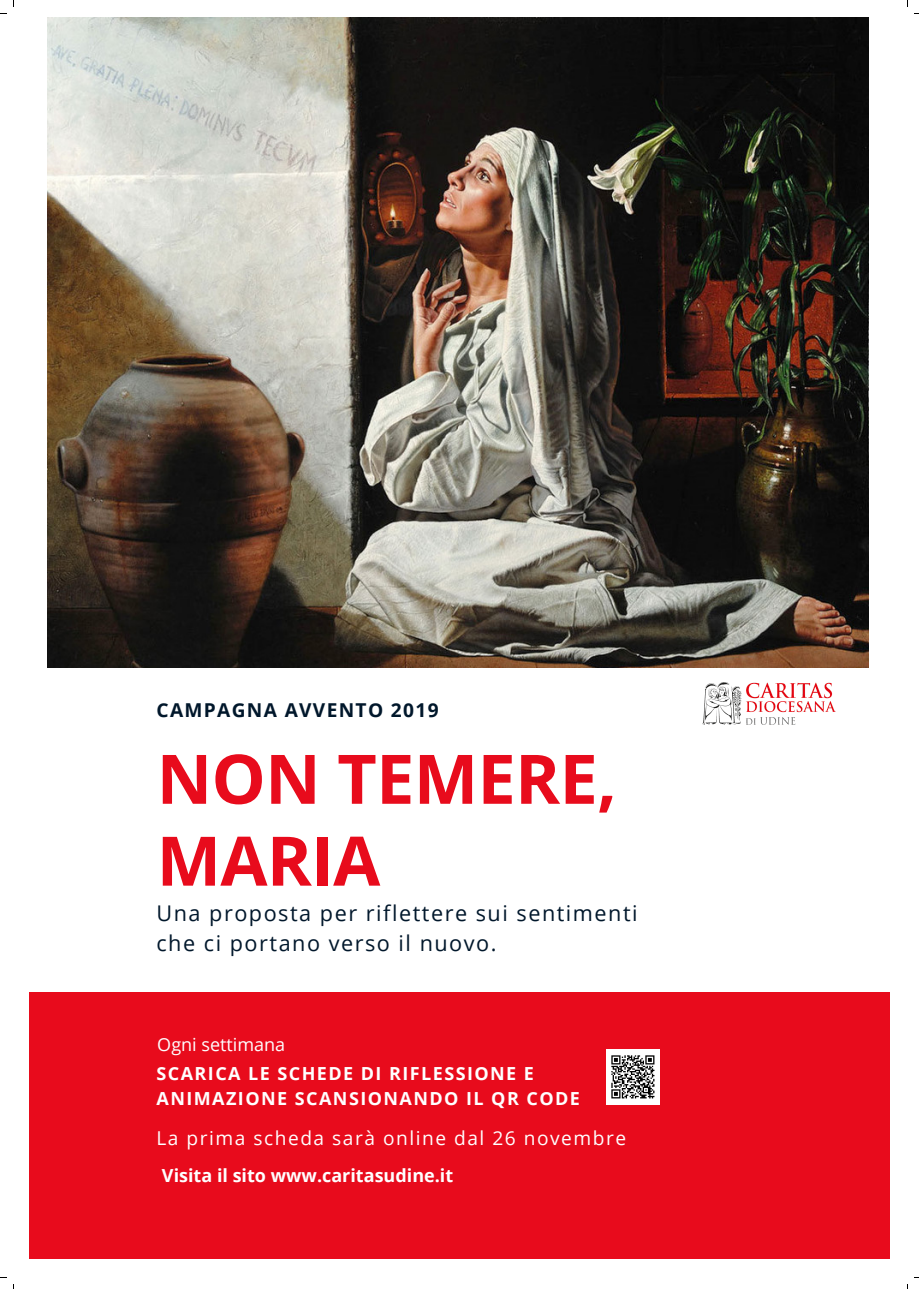
<style>
.page{position:relative;width:919px;height:1289px;background:#fff}
.page>*{position:absolute;margin:0;border:0;box-sizing:border-box;transform-origin:0 0}
.t1{font:700 68.32px/81.8px "Open Sans";letter-spacing:-.01em;color:#e80b1c}
.t2{font:21.6px/30.1px "Open Sans";letter-spacing:.07em;color:#00172b}
.t3{font:19.12px "Open Sans";letter-spacing:.08em;color:#fff}
.t4{font:700 19.12px "Open Sans";letter-spacing:.07em;color:#00172b}
.t5{font:700 18px/24.9px "Open Sans";letter-spacing:.08em;color:#fff}
.t6{font:700 18px "Open Sans";color:#fff}
.t7{font:18px "Open Sans";color:#fff}
</style>
<div class="page">
<div style="left:30px;top:992px;width:859px;height:266px;background:#e80b1c"></div>
<img style="left:702px;top:682px;width:133px;height:42px">
<img style="left:606px;top:1049px;width:53px;height:55px">
<img style="left:47px;top:18px;width:821px;height:649px">
<p class="t4" style="left:156px;top:696px;width:283px">CAMPAGNA AVVENTO 2019</p>
<h1 class="t1" style="left:156px;top:736px;width:461px">NON TEMERE,<br>MARIA</h1>
<p class="t2" style="left:156px;top:897px;width:482px">Una proposta per riflettere sui sentimenti che ci portano verso il nuovo.</p>
<p class="t7" style="left:157px;top:1031px;width:129px">Ogni settimana</p>
<p class="t5" style="left:156px;top:1060px;width:425px">SCARICA LE SCHEDE DI RIFLESSIONE E<br>ANIMAZIONE SCANSIONANDO IL QR CODE</p>
<p class="t3" style="left:156px;top:1124px;width:471px">La prima scheda sarà online dal 26 novembre</p>
<p class="t6" style="left:162px;top:1162px;width:293px">Visita il sito www.caritasudine.it</p>
</div>
